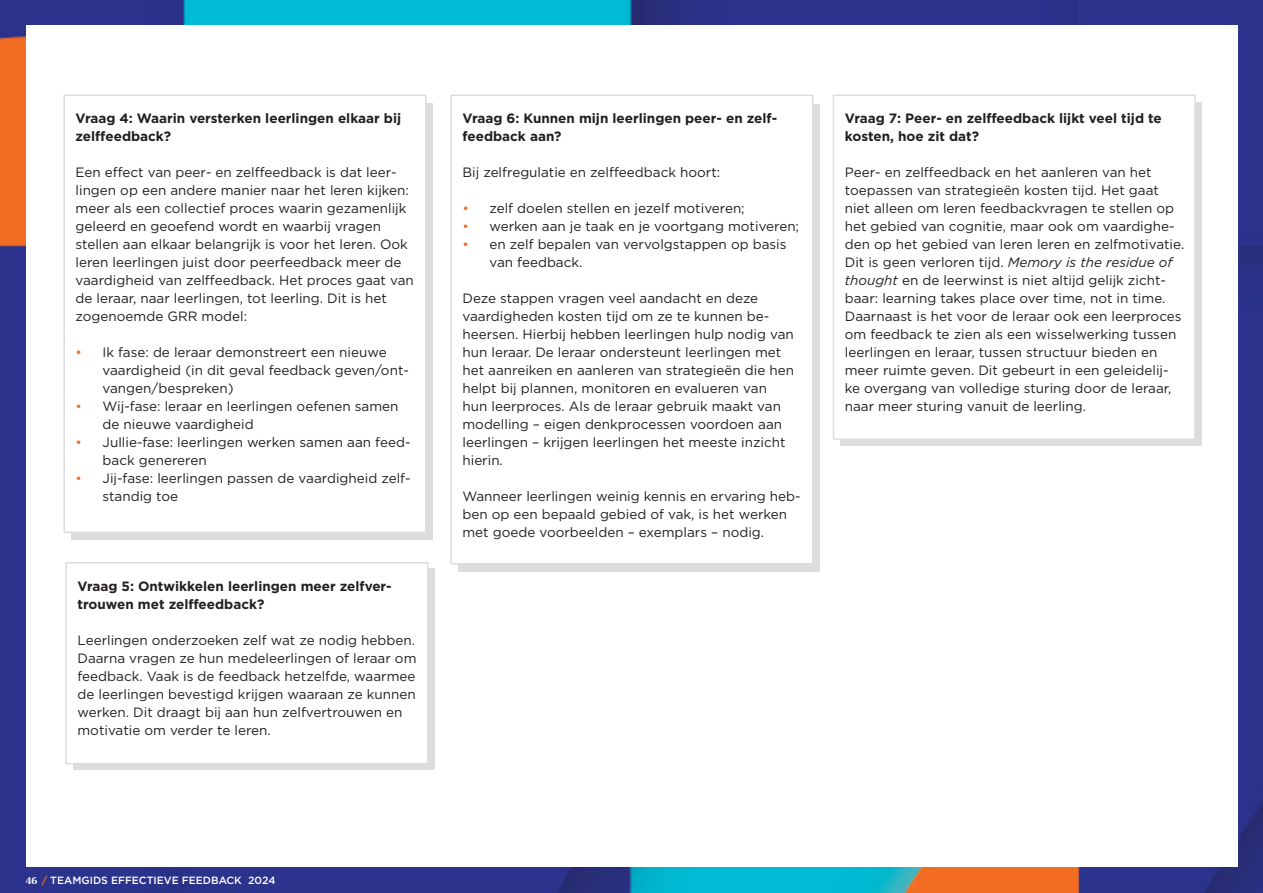
<style>
.page{position:relative;width:1263px;height:893px;background:#fff}
.page>*{position:absolute;margin:0;border:0;box-sizing:border-box;transform-origin:0 0}
.t1{font:13.5px/18px "Gotham";color:#231f20}
.t2{font:700 13.5px/18px "Gotham";color:#231f20}
.t3{font:500 10.5px "Gotham";color:#fff}
.s1{color:#f36e21}
.s2{font-style:italic}
.s3{font-family:"Periodico Display";font-weight:600}
</style>
<div class="page">
<img style="left:0;top:0;width:1263px;height:893px">
<div style="left:26px;top:26px;width:1211px;height:841px;background:#fff"></div>
<hr style="left:78px;top:867px;width:494px;height:1px;background:#2b338c">
<div style="left:71px;top:104px;width:361px;height:436px;background:#dcddde"></div>
<div style="left:458px;top:105px;width:361px;height:467px;background:#dcddde"></div>
<div style="left:840px;top:102px;width:362px;height:344px;background:#dcddde"></div>
<div style="left:63px;top:95px;width:364px;height:438px;background:#fff;border:2px solid #dcddde"></div>
<div style="left:450px;top:95px;width:363px;height:469px;background:#fff;border:2px solid #dcddde"></div>
<div style="left:833px;top:95px;width:363px;height:345px;background:#fff;border:2px solid #dcddde"></div>
<div style="left:73px;top:568px;width:361px;height:202px;background:#dcddde"></div>
<div style="left:65px;top:562px;width:363px;height:202px;background:#fff;border:2px solid #dcddde"></div>
<p class="t2" style="left:76px;top:109px;width:327px">Vraag 4: Waarin versterken leerlingen elkaar bij zelffeedback?</p>
<p class="t1" style="left:76px;top:163px;width:340px">Een effect van peer- en zelffeedback is dat leer&shy;lingen op een andere manier naar het leren kijken: meer als een collectief proces waarin gezamenlijk geleerd en geoefend wordt en waarbij vragen stellen aan elkaar belangrijk is voor het leren. Ook leren leerlingen juist door peerfeedback meer de vaardigheid van zelffeedback. Het proces gaat van de leraar, naar leerlingen, tot leerling. Dit is het zogenoemde GRR model:</p>
<p class="t1" style="left:103px;top:343px;width:308px;text-indent:-27px"><span class="s1">•</span> Ik fase: de leraar demonstreert een nieuwe vaardigheid (in dit geval feedback geven/ont&shy;vangen/bespreken)</p>
<p class="t1" style="left:103px;top:397px;width:297px;text-indent:-27px"><span class="s1">•</span> Wij-fase: leraar en leerlingen oefenen samen de nieuwe vaardigheid</p>
<p class="t1" style="left:103px;top:433px;width:309px;text-indent:-27px"><span class="s1">•</span> Jullie-fase: leerlingen werken samen aan feed&shy;back genereren</p>
<p class="t1" style="left:103px;top:469px;width:310px;text-indent:-27px"><span class="s1">•</span> Jij-fase: leerlingen passen de vaardigheid zelf&shy;standig toe</p>
<p class="t2" style="left:77px;top:577px;width:316px">Vraag 5: Ontwikkelen leerlingen meer zelfver&shy;trouwen met zelffeedback?</p>
<p class="t1" style="left:77px;top:631px;width:341px">Leerlingen onderzoeken zelf wat ze nodig hebben.<br>Daarna vragen ze hun medeleerlingen of leraar om feedback. Vaak is de feedback hetzelfde, waarmee de leerlingen bevestigd krijgen waaraan ze kunnen werken. Dit draagt bij aan hun zelfvertrouwen en motivatie om verder te leren.</p>
<p class="t2" style="left:462px;top:109px;width:316px">Vraag 6: Kunnen mijn leerlingen peer- en zelf&shy;feedback aan?</p>
<p class="t1" style="left:462px;top:163px;width:259px">Bij zelfregulatie en zelffeedback hoort:</p>
<p class="t1" style="left:462px;top:199px;width:284px"><span class="s1">•</span> zelf doelen stellen en jezelf motiveren;</p>
<p class="t1" style="left:462px;top:217px;width:338px"><span class="s1">•</span> werken aan je taak en je voortgang motiveren;</p>
<p class="t1" style="left:489px;top:235px;width:299px;text-indent:-27px"><span class="s1">•</span> en zelf bepalen van vervolgstappen op basis van feedback.</p>
<p class="t1" style="left:462px;top:289px;width:333px">Deze stappen vragen veel aandacht en deze vaardigheden kosten tijd om ze te kunnen be&shy;heersen. Hierbij hebben leerlingen hulp nodig van hun leraar. De leraar ondersteunt leerlingen met het aanreiken en aanleren van strategieën die hen helpt bij plannen, monitoren en evalueren van hun leerproces. Als de leraar gebruik maakt van modelling – eigen denkprocessen voordoen aan leerlingen – krijgen leerlingen het meeste inzicht hierin.</p>
<p class="t1" style="left:462px;top:487px;width:340px">Wanneer leerlingen weinig kennis en ervaring heb&shy;ben op een bepaald gebied of vak, is het werken met goede voorbeelden – exemplars – nodig.</p>
<p class="t2" style="left:845px;top:109px;width:319px">Vraag 7: Peer- en zelffeedback lijkt veel tijd te kosten, hoe zit dat?</p>
<p class="t1" style="left:845px;top:163px;width:341px">Peer- en zelffeedback en het aanleren van het toepassen van strategieën kosten tijd. Het gaat niet alleen om leren feedbackvragen te stellen op het gebied van cognitie, maar ook om vaardighe&shy;den op het gebied van leren leren en zelfmotivatie.<br>Dit is geen verloren tijd. <span class="s2">Memory is the residue of thought</span> en de leerwinst is niet altijd gelijk zicht&shy;baar: learning takes place over time, not in time.<br>Daarnaast is het voor de leraar ook een leerproces om feedback te zien als een wisselwerking tussen leerlingen en leraar, tussen structuur bieden en meer ruimte geven. Dit gebeurt in een geleidelij&shy;ke overgang van volledige sturing door de leraar, naar meer sturing vanuit de leerling.</p>
<p class="t3" style="left:26px;top:874px;width:251px"><span class="s3">46</span> <span class="s1">/</span> TEAMGIDS EFFECTIEVE FEEDBACK 2024</p>
</div>
